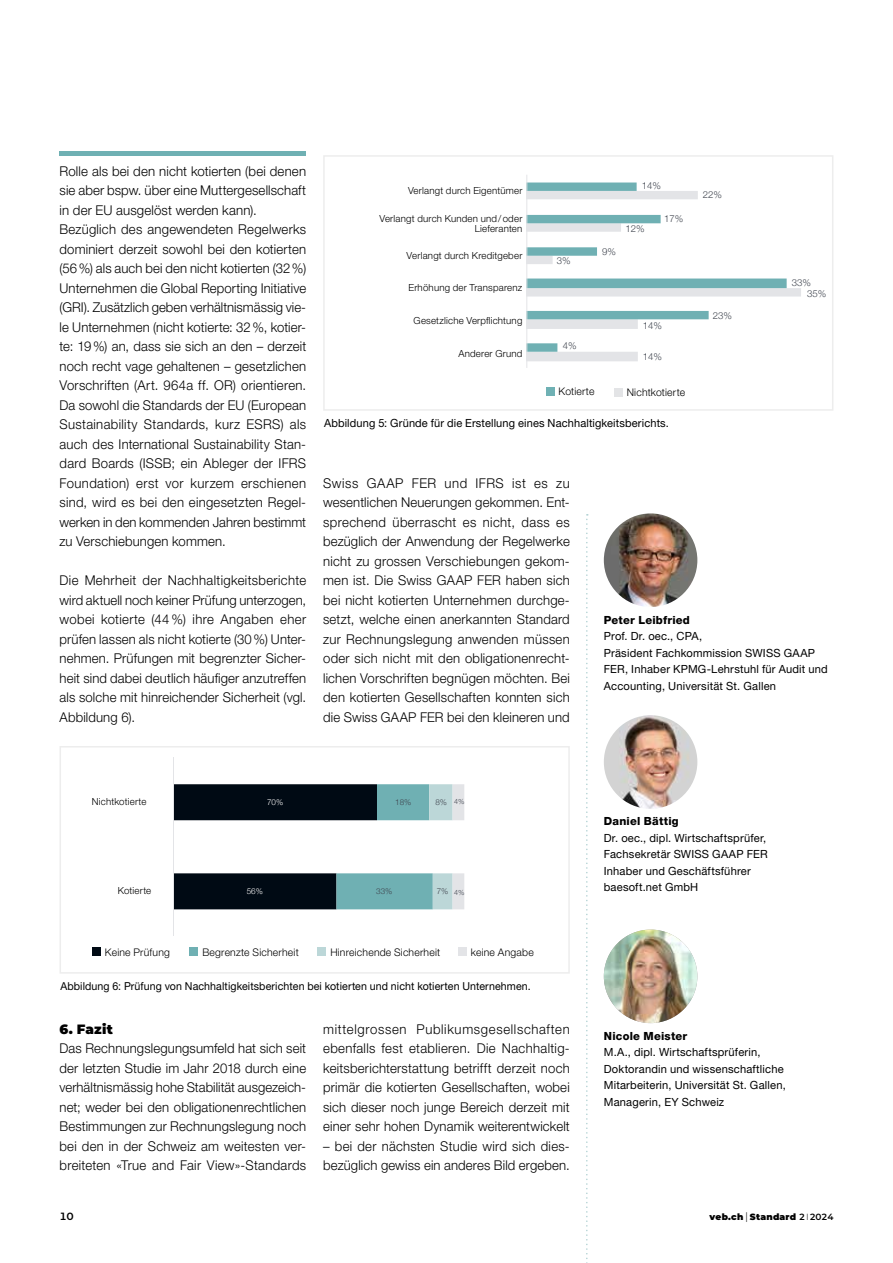
<style>
.page{position:relative;width:893px;height:1263px;background:#fff}
.page>*{position:absolute;margin:0;border:0;box-sizing:border-box;transform-origin:0 0}
.t1{font:300 13.5px/19.5px "Helvetica Neue LT Std";letter-spacing:.015em;color:#000;text-align:justify}
.t2{font:900 13.5px "Montserrat";letter-spacing:.015em;color:#000}
.t3{font:11.25px/16.5px "Helvetica Neue LT Std";letter-spacing:.015em;color:#000}
.t4{font:800 11.25px "Helvetica Neue LT Std";letter-spacing:.02em;color:#000}
.t5{font:10.95px "Helvetica Neue LT Std";letter-spacing:.01em;color:#000}
.t6{font:300 10.5px "Helvetica Neue LT Std";letter-spacing:.02em;color:#000}
.t7{font:600 10.5px "Montserrat";color:#000}
.t8{font:300 9.75px/10.5px "Helvetica Neue LT Std";letter-spacing:.025em;color:#000;text-align:right}
.t9{font:300 9.6px "Helvetica Neue";color:#3f444e}
.t10{font:900 9px "Montserrat";letter-spacing:.03em;color:#000}
.t11{font:300 8.1px "Helvetica Neue";color:#3f444e}
.t12{font:300 8.1px "Helvetica Neue";color:#fff}
.t13{font:300 7.2px "Helvetica Neue";color:#3f444e}
.s1{font-size:7.2px}
.s2{font-weight:300;font-size:10.5px}
.s3{font-weight:600}
.s4{font-weight:300}
</style>
<div class="page">
<div style="left:60px;top:746px;width:510px;height:228px;border:2px solid #ededed"></div>
<svg style="left:174px;top:784px;width:290px;height:125px"></svg>
<hr style="left:173px;top:758px;width:1px;height:178px;background:#e3e4e7">
<div style="left:92px;top:947px;width:9px;height:9px;background:#000a14"></div>
<div style="left:190px;top:947px;width:8px;height:9px;background:#6fb0b3"></div>
<div style="left:318px;top:947px;width:8px;height:9px;background:#bcd7d8"></div>
<div style="left:458px;top:947px;width:9px;height:9px;background:#e3e4e7"></div>
<div style="left:323px;top:155px;width:510px;height:256px;border:2px solid #ededed"></div>
<div style="left:546px;top:387px;width:8px;height:8px;background:#6fb1b4"></div>
<div style="left:614px;top:388px;width:8px;height:8px;background:#e3e4e6"></div>
<svg style="left:527px;top:288px;width:274px;height:73px"></svg>
<svg style="left:527px;top:182px;width:260px;height:170px"></svg>
<hr style="left:526px;top:175px;width:1px;height:193px;background:#e3e4e7">
<img style="left:604px;top:929px;width:93px;height:94px;border-radius:47px">
<img style="left:604px;top:513px;width:93px;height:94px;border-radius:47px">
<img style="left:604px;top:715px;width:93px;height:94px;border-radius:47px">
<svg style="left:586px;top:514px;width:2px;height:749px"></svg>
<hr style="left:60px;top:152px;width:246px;height:4px;background:#6fb0b3">
<p class="t1" style="left:60px;top:161px;width:248px;text-align:left">Rolle als bei den nicht kotierten (bei denen sie aber bspw. über eine Muttergesellschaft in der EU ausgelöst werden kann).<br>Bezüglich des angewendeten Regelwerks dominiert derzeit sowohl bei den kotierten (56%) als auch bei den nicht kotierten (32%)<br>Unternehmen die Global Reporting Initiative (GRI). Zusätzlich geben verhältnismässig vie&shy;le Unternehmen (nicht kotierte: 32%, kotier&shy;te: 19%) an, dass sie sich an den – derzeit noch recht vage gehaltenen – gesetzlichen Vorschriften (Art. 964a ff. OR) orientieren.<br>Da sowohl die Standards der EU (European Sustainability Standards, kurz ESRS) als auch des International Sustainability Stan&shy;dard Boards (ISSB; ein Ableger der IFRS Foundation) erst vor kurzem erschienen sind, wird es bei den eingesetzten Regel&shy;werken in den kommenden Jahren bestimmt zu Verschiebungen kommen.</p>
<p class="t1" style="left:60px;top:570px;width:248px">Die Mehrheit der Nachhaltigkeitsberichte wird aktuell noch keiner Prüfung unterzogen, wobei kotierte (44 %) ihre Angaben eher prüfen lassen als nicht kotierte (30%) Unter&shy;nehmen. Prüfungen mit begrenzter Sicher&shy;heit sind dabei deutlich häufiger anzutreffen als solche mit hinreichender Sicherheit (vgl.<br>Abbildung 6).</p>
<p class="t8" style="left:408px;top:185px;width:116px">Verlangt durch Eigentümer</p>
<p class="t8" style="left:379px;top:213px;width:144px">Verlangt durch Kunden und/oder<br>Lieferanten</p>
<p class="t8" style="left:407px;top:250px;width:117px">Verlangt durch Kreditgeber</p>
<p class="t8" style="left:408px;top:282px;width:115px">Erhöhung der Transparenz</p>
<p class="t8" style="left:414px;top:315px;width:110px">Gesetzliche Verpflichtung</p>
<p class="t8" style="left:458px;top:348px;width:65px">Anderer Grund</p>
<p class="t9" style="left:642px;top:177px;width:21px">14%</p>
<p class="t9" style="left:557px;top:253px;width:15px">3%</p>
<p class="t9" style="left:563px;top:338px;width:15px">4%</p>
<p class="t9" style="left:602px;top:243px;width:15px">9%</p>
<p class="t9" style="left:626px;top:221px;width:21px">12%</p>
<p class="t9" style="left:664px;top:211px;width:21px">17%</p>
<p class="t9" style="left:643px;top:318px;width:21px">14%</p>
<p class="t9" style="left:643px;top:349px;width:21px">14%</p>
<p class="t6" style="left:559px;top:385px;width:37px">Kotierte</p>
<p class="t6" style="left:627px;top:386px;width:60px">Nichtkotierte</p>
<p class="t3" style="left:324px;top:415px;width:346px">Abbildung 5: Gründe für die Erstellung eines Nachhaltigkeitsberichts.</p>
<p class="t9" style="left:703px;top:187px;width:21px">22%</p>
<p class="t9" style="left:713px;top:308px;width:21px">23%</p>
<p class="t9" style="left:792px;top:275px;width:21px">33%</p>
<p class="t9" style="left:807px;top:285px;width:21px">35%</p>
<p class="t1" style="left:323px;top:473px;width:248px">Swiss GAAP FER und IFRS ist es zu wesentlichen Neuerungen gekommen. Ent&shy;sprechend überrascht es nicht, dass es bezüglich der Anwendung der Regelwerke nicht zu grossen Verschiebungen gekom&shy;men ist. Die Swiss GAAP FER haben sich bei nicht kotierten Unternehmen durchge&shy;setzt, welche einen anerkannten Standard zur Rechnungslegung anwenden müssen oder sich nicht mit den obligationenrecht&shy;lichen Vorschriften begnügen möchten. Bei den kotierten Gesellschaften konnten sich die Swiss GAAP FER bei den kleineren und</p>
<p class="t4" style="left:604px;top:613px;width:88px">Peter Leibfried</p>
<p class="t3" style="left:604px;top:628px;width:225px">Prof. Dr. oec., CPA,<br>Präsident Fachkommission SWISS GAAP FER, Inhaber KPMG-Lehrstuhl für Audit und Accounting, Universität St. Gallen</p>
<p class="t8" style="left:92px;top:796px;width:56px">Nichtkotierte</p>
<p class="t12" style="left:267px;top:795px;width:18px">70%</p>
<p class="t11" style="left:395px;top:795px;width:18px">18%</p>
<p class="t11" style="left:435px;top:795px;width:31px">8% <span class="s1">4%</span></p>
<p class="t8" style="left:118px;top:885px;width:35px">Kotierte</p>
<p class="t12" style="left:247px;top:885px;width:18px">56%</p>
<p class="t11" style="left:376px;top:885px;width:18px">33%</p>
<p class="t11" style="left:437px;top:885px;width:13px">7%</p>
<p class="t13" style="left:454px;top:886px;width:12px">4%</p>
<p class="t4" style="left:604px;top:814px;width:76px">Daniel Bättig</p>
<p class="t3" style="left:604px;top:829px;width:165px">Dr. oec., dipl. Wirtschaftsprüfer,<br>Fachsekretär SWISS GAAP FER<br>Inhaber und Geschäftsführer baesoft.net GmbH</p>
<p class="t6" style="left:105px;top:946px;width:66px">Keine Prüfung</p>
<p class="t6" style="left:202px;top:946px;width:98px">Begrenzte Sicherheit</p>
<p class="t6" style="left:330px;top:946px;width:111px">Hinreichende Sicherheit</p>
<p class="t6" style="left:471px;top:946px;width:64px">keine Angabe</p>
<p class="t5" style="left:60px;top:979px;width:472px">Abbildung 6: Prüfung von Nachhaltigkeitsberichten bei kotierten und nicht kotierten Unternehmen.</p>
<p class="t2" style="left:60px;top:1019px;width:55px">6. Fazit</p>
<p class="t1" style="left:60px;top:1038px;width:248px">Das Rechnungslegungsumfeld hat sich seit der letzten Studie im Jahr 2018 durch eine verhältnismässig hohe Stabilität ausgezeich&shy;net; weder bei den obligationenrechtlichen Bestimmungen zur Rechnungslegung noch bei den in der Schweiz am weitesten ver&shy;breiteten «True and Fair View»-Standards</p>
<p class="t1" style="left:323px;top:1019px;width:248px">mittelgrossen Publikumsgesellschaften ebenfalls fest etablieren. Die Nachhaltig&shy;keitsberichterstattung betrifft derzeit noch primär die kotierten Gesellschaften, wobei sich dieser noch junge Bereich derzeit mit einer sehr hohen Dynamik weiterentwickelt</p>
<p class="t1" style="left:323px;top:1136px;width:248px">– bei der nächsten Studie wird sich dies&shy;bezüglich gewiss ein anderes Bild ergeben.</p>
<p class="t4" style="left:604px;top:1029px;width:85px">Nicole Meister</p>
<p class="t3" style="left:604px;top:1044px;width:183px">M.A., dipl. Wirtschaftsprüferin, Doktorandin und wissenschaftliche Mitarbeiterin, Universität St. Gallen, Managerin, EY Schweiz</p>
<p class="t7" style="left:60px;top:1209px;width:16px">10</p>
<p class="t10" style="left:710px;top:1210px;width:125px">veb.ch <span class="s2">|</span> Standard <span class="s3">2</span> <span class="s4">I</span> <span class="s3">2024</span></p>
</div>
